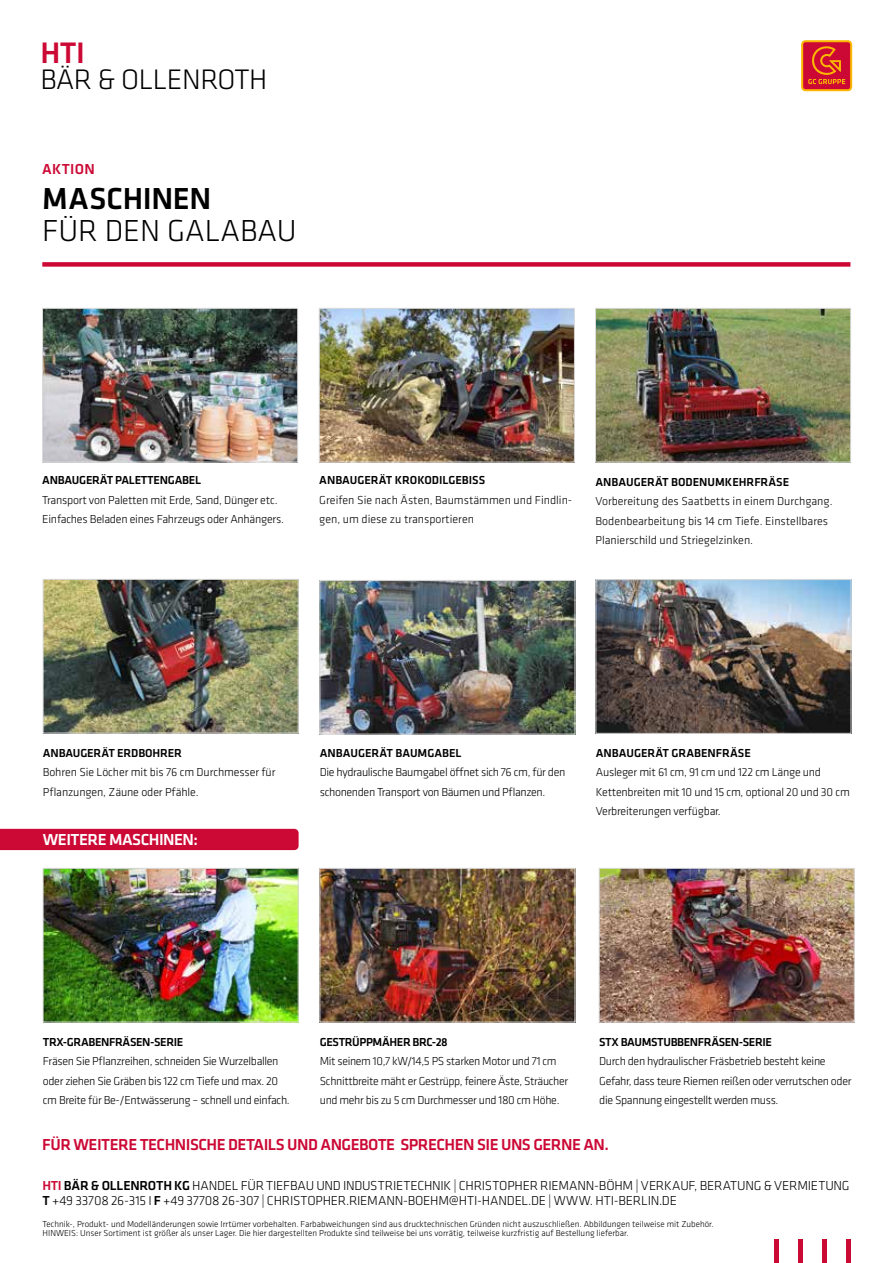
<style>
.page{position:relative;width:893px;height:1263px;background:#fff}
.page>*{position:absolute;margin:0;border:0;box-sizing:border-box;transform-origin:0 0}
.t1{font:300 31.5px "GC Klavika Fein";color:#000}
.t2{font:500 31.5px "GC Klavika Fein";letter-spacing:-.005em;color:#000}
.t3{font:300 29.25px "GC Klavika Fein";letter-spacing:-.015em;color:#000}
.t4{font:500 29.25px "GC Klavika Head";color:#cc0935}
.t5{font:500 16.5px "GC Klavika Fein";letter-spacing:-.03em;color:#cc0935}
.t6{font:500 16.5px "GC Klavika Fein";letter-spacing:-.03em;color:#fff}
.t7{font:500 15px "GC Klavika Fein";letter-spacing:.02em;color:#cc0935}
.t8{font:300 13.5px/15px "GC Klavika Fein";letter-spacing:-.015em;color:#000}
.t9{font:300 12px/19.5px "GC Klavika Fein";letter-spacing:-.025em;color:#000}
.t10{font:500 12px "GC Klavika Fein";letter-spacing:-.015em;color:#000}
.t11{font:300 12px/19.5px "GC Klavika Fein";color:#000}
.t12{font:300 9px/9px "GC Klavika Fein";color:#000}
.s1{font-weight:500;color:#cc0935}
.s2{font-weight:500}
</style>
<div class="page">
<div style="left:42px;top:262px;width:808px;height:5px;background:#cc0935"></div>
<hr style="left:846px;top:1239px;width:4px;height:24px;background:#cc0935">
<div style="left:822px;top:1239px;width:5px;height:24px;background:#cc0935"></div>
<div style="left:798px;top:1239px;width:5px;height:24px;background:#cc0935"></div>
<div style="left:774px;top:1239px;width:5px;height:24px;background:#cc0935"></div>
<svg style="left:801px;top:40px;width:51px;height:51px"></svg>
<div style="left:803px;top:42px;width:47px;height:47px;background:#cc0935;border-radius:3px"></div>
<svg style="left:808px;top:46px;width:37px;height:38px"></svg>
<div style="left:0;top:829px;width:299px;height:21px;background:#cc0935"></div>
<img style="left:44px;top:310px;width:252px;height:150px">
<div style="left:42px;top:308px;width:256px;height:154px;border:1px solid #dadada"></div>
<img style="left:45px;top:581px;width:252px;height:150px">
<div style="left:43px;top:579px;width:256px;height:154px;border:1px solid #dadada"></div>
<img style="left:321px;top:310px;width:252px;height:150px">
<div style="left:319px;top:308px;width:256px;height:154px;border:1px solid #dadada"></div>
<img style="left:597px;top:310px;width:252px;height:150px">
<div style="left:595px;top:308px;width:256px;height:154px;border:1px solid #dadada"></div>
<img style="left:597px;top:581px;width:252px;height:151px">
<div style="left:595px;top:579px;width:256px;height:155px;border:1px solid #dadada"></div>
<img style="left:321px;top:582px;width:252px;height:150px">
<div style="left:319px;top:580px;width:256px;height:154px;border:1px solid #dadada"></div>
<img style="left:45px;top:870px;width:252px;height:150px">
<div style="left:43px;top:868px;width:256px;height:154px;border:1px solid #dadada"></div>
<img style="left:321px;top:870px;width:252px;height:150px">
<div style="left:319px;top:868px;width:256px;height:154px;border:1px solid #dadada"></div>
<img style="left:601px;top:870px;width:252px;height:150px">
<div style="left:599px;top:868px;width:256px;height:154px;border:1px solid #dadada"></div>
<h2 class="t4" style="left:40px;top:32px;width:46px">HTI</h2>
<h2 class="t3" style="left:40px;top:62px;width:229px">BÄR &amp; OLLENROTH</h2>
<p class="t7" style="left:42px;top:159px;width:54px">AKTION</p>
<h1 class="t2" style="left:42px;top:177px;width:171px">MASCHINEN</h1>
<h1 class="t1" style="left:42px;top:211px;width:256px">FÜR DEN GALABAU</h1>
<p class="t10" style="left:42px;top:472px;width:160px">ANBAUGERÄT PALETTENGABEL</p>
<p class="t9" style="left:42px;top:490px;width:243px">Transport von Paletten mit Erde, Sand, Dünger etc.<br>Einfaches Beladen eines Fahrzeugs oder Anhängers.</p>
<p class="t10" style="left:319px;top:472px;width:167px">ANBAUGERÄT KROKODILGEBISS</p>
<p class="t11" style="left:319px;top:490px;width:254px">Greifen Sie nach Ästen, Baumstämmen und Findlin&shy;gen, um diese zu transportieren</p>
<p class="t10" style="left:595px;top:473px;width:195px">ANBAUGERÄT BODENUMKEHRFRÄSE</p>
<p class="t11" style="left:595px;top:491px;width:239px">Vorbereitung des Saatbetts in einem Durchgang.<br>Bodenbearbeitung bis 14 cm Tiefe. Einstellbares<br>Planierschild und Striegelzinken.</p>
<p class="t10" style="left:43px;top:744px;width:141px">ANBAUGERÄT ERDBOHRER</p>
<p class="t9" style="left:43px;top:762px;width:234px">Bohren Sie Löcher mit bis 76 cm Durchmesser für<br>Pflanzungen, Zäune oder Pfähle.</p>
<h3 class="t6" style="left:43px;top:828px;width:157px">WEITERE MASCHINEN:</h3>
<p class="t10" style="left:320px;top:744px;width:143px">ANBAUGERÄT BAUMGABEL</p>
<p class="t9" style="left:320px;top:762px;width:247px">Die hydraulische Baumgabel öffnet sich 76 cm, für den schonenden Transport von Bäumen und Pflanzen.</p>
<p class="t10" style="left:596px;top:745px;width:156px">ANBAUGERÄT GRABENFRÄSE</p>
<p class="t9" style="left:596px;top:762px;width:255px">Ausleger mit 61 cm, 91 cm und 122 cm Länge und<br>Kettenbreiten mit 10 und 15 cm, optional 20 und 30 cm<br>Verbreiterungen verfügbar.</p>
<p class="t10" style="left:43px;top:1033px;width:142px">TRX-GRABENFRÄSEN-SERIE</p>
<p class="t9" style="left:43px;top:1051px;width:248px">Fräsen Sie Pflanzreihen, schneiden Sie Wurzelballen oder ziehen Sie Gräben bis 122 cm Tiefe und max. 20 cm Breite für Be-/Entwässerung – schnell und einfach.</p>
<p class="t10" style="left:320px;top:1033px;width:130px">GESTRÜPPMÄHER BRC-28</p>
<p class="t9" style="left:320px;top:1051px;width:250px">Mit seinem 10,7 kW/14,5 PS starken Motor und 71 cm<br>Schnittbreite mäht er Gestrüpp, feinere Äste, Sträucher und mehr bis zu 5 cm Durchmesser und 180 cm Höhe.</p>
<p class="t10" style="left:599px;top:1033px;width:174px">STX BAUMSTUBBENFRÄSEN-SERIE</p>
<p class="t9" style="left:599px;top:1051px;width:254px">Durch den hydraulischer Fräsbetrieb besteht keine<br>Gefahr, dass teure Riemen reißen oder verrutschen oder die Spannung eingestellt werden muss.</p>
<h3 class="t5" style="left:42px;top:1134px;width:568px">FÜR WEITERE TECHNISCHE DETAILS UND ANGEBOTE SPRECHEN SIE UNS GERNE AN.</h3>
<p class="t8" style="left:43px;top:1177px;width:809px"><span class="s1">HTI</span> <span class="s2">BÄR &amp; OLLENROTH KG</span> HANDEL FÜR TIEFBAU UND INDUSTRIETECHNIK | CHRISTOPHER RIEMANN-BÖHM | VERKAUF, BERATUNG &amp; VERMIETUNG<br><span class="s2">T</span> +49 33708 26-315 I <span class="s2">F</span> +49 37708 26-307 | CHRISTOPHER.RIEMANN-BOEHM@HTI-HANDEL.DE | WWW. HTI-BERLIN.DE</p>
<p class="t12" style="left:43px;top:1220px;width:673px">Technik-, Produkt- und Modelländerungen sowie Irrtümer vorbehalten. Farbabweichungen sind aus drucktechnischen Gründen nicht auszuschließen. Abbildungen teilweise mit Zubehör.<br>HINWEIS: Unser Sortiment ist größer als unser Lager. Die hier dargestellten Produkte sind teilweise bei uns vorrätig, teilweise kurzfristig auf Bestellung lieferbar.</p>
</div>
